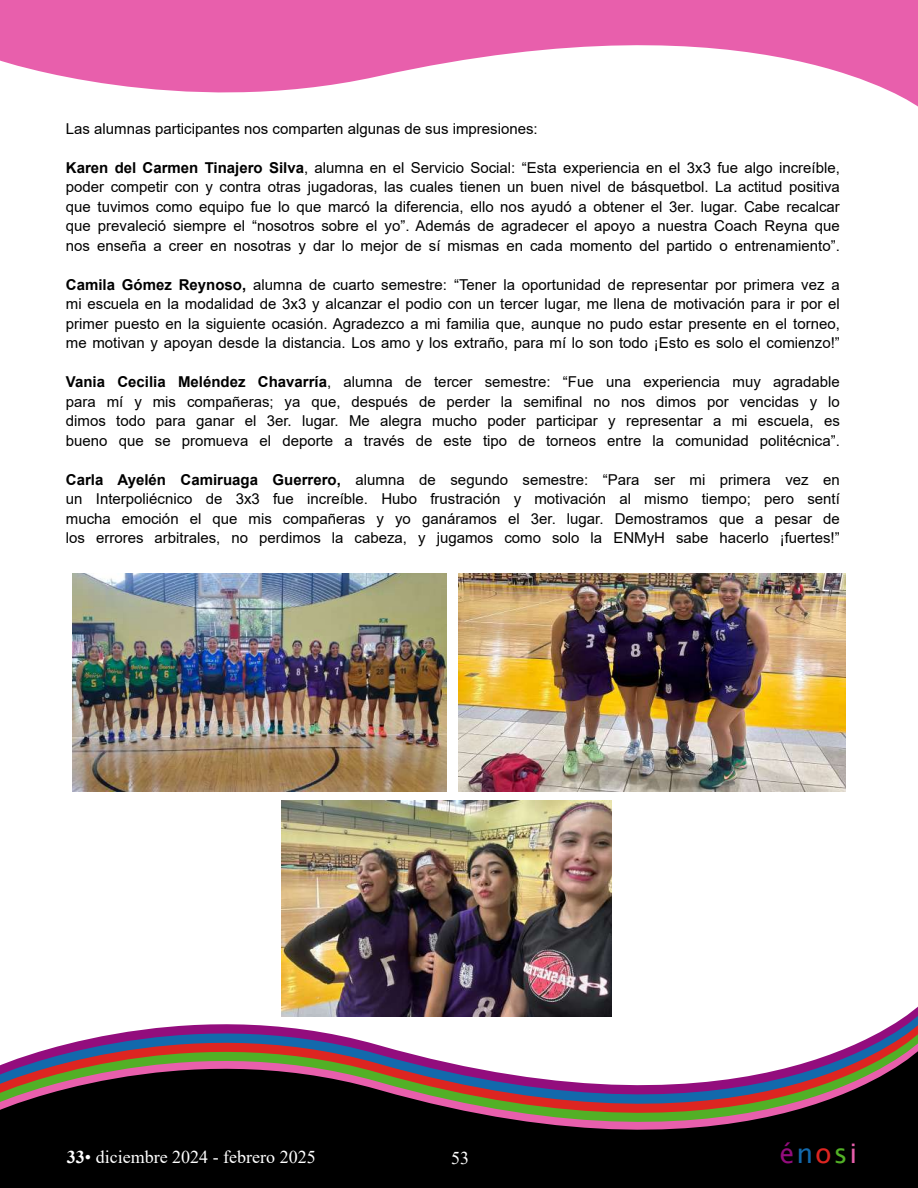
<style>
.page{position:relative;width:918px;height:1188px;background:#fff}
.page>*{position:absolute;margin:0;border:0;box-sizing:border-box;transform-origin:0 0}
.t1{font:27px "Lucida Sans";letter-spacing:.075em;color:#930d7d}
.t2{font:18px "Times New Roman";color:#fff}
.t3{font:15px/19.5px "Arial";color:#000;text-align:justify}
.s1{font-weight:700}
.s2{color:#1369ac}
.s3{color:#dd2521}
.s4{color:#52b026}
.s5{color:#e85fac}
</style>
<div class="page">
<svg style="left:121px;top:1025px;width:797px;height:8px"></svg>
<svg style="left:0;top:1033px;width:918px;height:155px;background:#4a3d42"></svg>
<svg style="left:0;top:0;width:918px;height:107px;fill:#e85fac"></svg>
<img style="left:458px;top:573px;width:388px;height:218px">
<img style="left:72px;top:573px;width:374px;height:218px">
<img style="left:281px;top:801px;width:331px;height:215px">
<p class="t3" style="left:66px;top:119px;width:473px">Las alumnas participantes nos comparten algunas de sus impresiones:</p>
<p class="t3" style="left:66px;top:158px;width:776px"><span class="s1">Karen del Carmen Tinajero Silva</span>, alumna en el Servicio Social: “Esta experiencia en el 3x3 fue algo increíble, poder competir con y contra otras jugadoras, las cuales tienen un buen nivel de básquetbol. La actitud positiva que tuvimos como equipo fue lo que marcó la diferencia, ello nos ayudó a obtener el 3er. lugar. Cabe recalcar que prevaleció siempre el “nosotros sobre el yo”. Además de agradecer el apoyo a nuestra Coach Reyna que nos enseña a creer en nosotras y dar lo mejor de sí mismas en cada momento del partido o entrenamiento”.</p>
<p class="t3" style="left:66px;top:275px;width:776px"><span class="s1">Camila Gómez Reynoso,</span> alumna de cuarto semestre: “Tener la oportunidad de representar por primera vez a mi escuela en la modalidad de 3x3 y alcanzar el podio con un tercer lugar, me llena de motivación para ir por el primer puesto en la siguiente ocasión. Agradezco a mi familia que, aunque no pudo estar presente en el torneo, me motivan y apoyan desde la distancia. Los amo y los extraño, para mí lo son todo ¡Esto es solo el comienzo!”</p>
<p class="t3" style="left:66px;top:372px;width:775px"><span class="s1">Vania Cecilia Meléndez Chavarría</span>, alumna de tercer semestre: “Fue una experiencia muy agradable para mí y mis compañeras; ya que, después de perder la semifinal no nos dimos por vencidas y lo dimos todo para ganar el 3er. lugar. Me alegra mucho poder participar y representar a mi escuela, es bueno que se promueva el deporte a través de este tipo de torneos entre la comunidad politécnica”.</p>
<p class="t3" style="left:66px;top:470px;width:775px"><span class="s1">Carla Ayelén Camiruaga Guerrero,</span> alumna de segundo semestre: “Para ser mi primera vez en un Interpoliécnico de 3x3 fue increíble. Hubo frustración y motivación al mismo tiempo; pero sentí mucha emoción el que mis compañeras y yo ganáramos el 3er. lugar. Demostramos que a pesar de los errores arbitrales, no perdimos la cabeza, y jugamos como solo la ENMyH sabe hacerlo ¡fuertes!”</p>
<p class="t2" style="left:67px;top:1144px;width:250px"><span class="s1">33</span>• diciembre 2024 - febrero 2025</p>
<p class="t2" style="left:451px;top:1145px;width:19px">53</p>
<h1 class="t1" style="left:779px;top:1138px;width:80px">é<span class="s2">n</span><span class="s3">o</span><span class="s4">s</span><span class="s5">i</span></h1>
</div>
